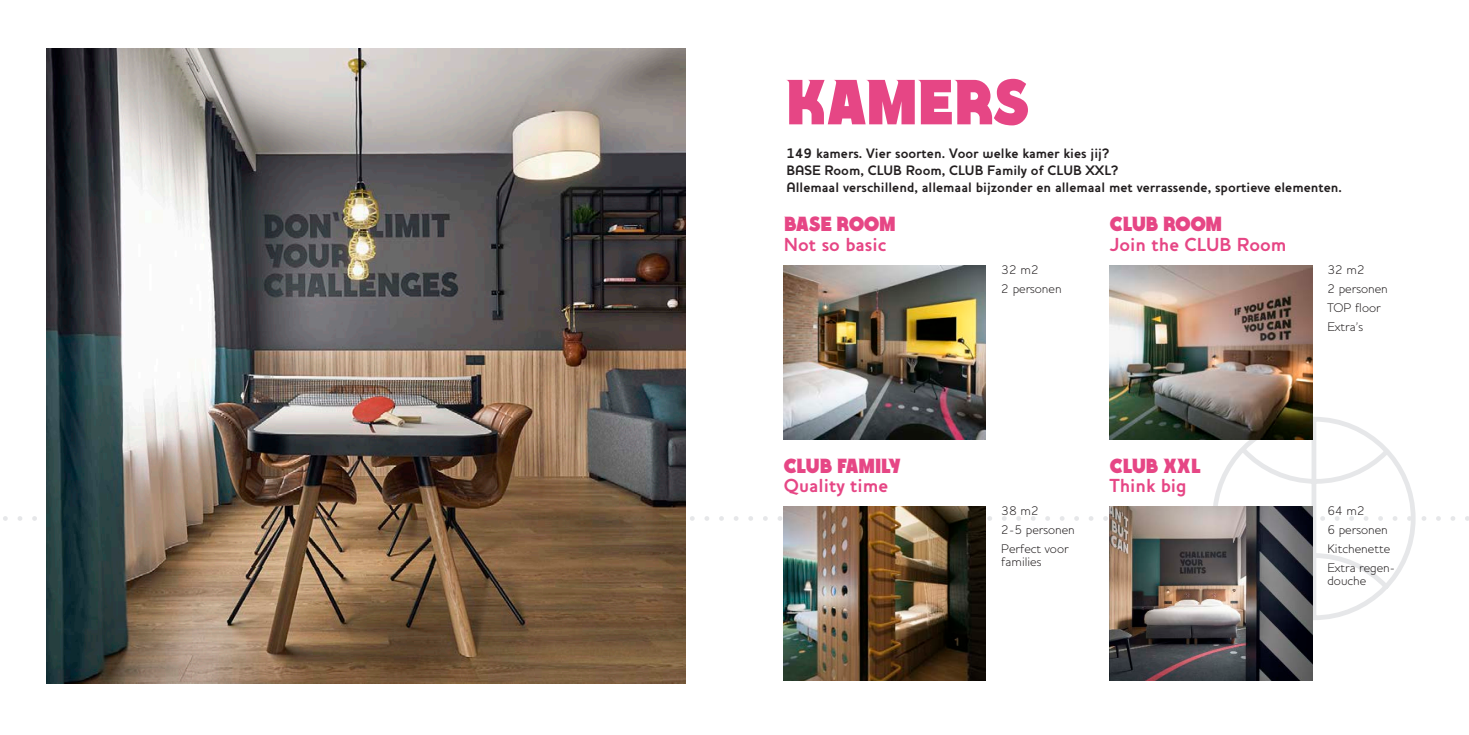
<style>
.page{position:relative;width:1469px;height:735px;background:#fff}
.page>*{position:absolute;margin:0;border:0;box-sizing:border-box;transform-origin:0 0}
.t1{font:63.35px "Essay Display";letter-spacing:.01em;color:#e64685}
.Product_Text_-_Name{font:20.47px "Essay Display";letter-spacing:-.01em;color:#e64685}
.Product_Text_-_Name-2{font:700 19.25px "Houschka";color:#e64685}
.t2{font:700 14px/16.8px "Houschka";color:#231f20}
.Product_Text{font:300 12.78px/12.8px "Houschka";color:#231f20}
</style>
<div class="page">
<svg style="left:1209px;top:414px;width:207px;height:208px"></svg>
<svg style="left:989px;top:515px;width:480px;height:5px"></svg>
<svg style="left:3px;top:515px;width:781px;height:5px"></svg>
<img style="left:46px;top:49px;width:639px;height:633px">
<img style="left:784px;top:265px;width:202px;height:174px">
<img style="left:1110px;top:506px;width:202px;height:174px">
<img style="left:1110px;top:265px;width:202px;height:174px">
<img style="left:784px;top:506px;width:202px;height:174px">
<img style="left:164px;top:49px;width:521px;height:517px">
<p class="t1" style="left:785px;top:54px;width:246px">KAMERS</p>
<p class="t2" style="left:786px;top:145px;width:557px">149 kamers. Vier soorten. Voor welke kamer kies jij?<br>BASE Room, CLUB Room, CLUB Family of CLUB XXL?<br>Allemaal verschillend, allemaal bijzonder en allemaal met verrassende, sportieve elementen.</p>
<p class="Product_Text_-_Name" style="left:784px;top:209px;width:113px">BASE ROOM</p>
<p class="Product_Text_-_Name-2" style="left:784px;top:233px;width:104px">Not so basic</p>
<p class="Product_Text_-_Name" style="left:784px;top:450px;width:118px">CLUB FAMILY</p>
<p class="Product_Text_-_Name-2" style="left:784px;top:473px;width:106px">Quality time</p>
<p class="Product_Text" style="left:1001px;top:263px;width:39px">32 m2</p>
<p class="Product_Text" style="left:1001px;top:282px;width:62px">2 personen</p>
<p class="Product_Text_-_Name" style="left:1110px;top:209px;width:113px">CLUB ROOM</p>
<p class="Product_Text_-_Name-2" style="left:1110px;top:233px;width:178px">Join the CLUB Room</p>
<p class="Product_Text" style="left:1327px;top:263px;width:39px">32 m2</p>
<p class="Product_Text" style="left:1327px;top:282px;width:62px">2 personen</p>
<p class="Product_Text" style="left:1327px;top:301px;width:55px">TOP floor</p>
<p class="Product_Text" style="left:1327px;top:320px;width:37px">Extra’s</p>
<p class="Product_Text" style="left:1001px;top:504px;width:39px">38 m2</p>
<p class="Product_Text" style="left:1001px;top:523px;width:75px">2-5 personen</p>
<p class="Product_Text" style="left:1001px;top:542px;width:69px">Perfect voor families</p>
<p class="Product_Text_-_Name" style="left:1110px;top:450px;width:92px">CLUB XXL</p>
<p class="Product_Text_-_Name-2" style="left:1110px;top:473px;width:78px">Think big</p>
<p class="Product_Text" style="left:1327px;top:504px;width:39px">64 m2</p>
<p class="Product_Text" style="left:1327px;top:523px;width:62px">6 personen</p>
<p class="Product_Text" style="left:1327px;top:542px;width:64px">Kitchenette</p>
<p class="Product_Text" style="left:1327px;top:561px;width:69px">Extra regen&shy;douche</p>
</div>
